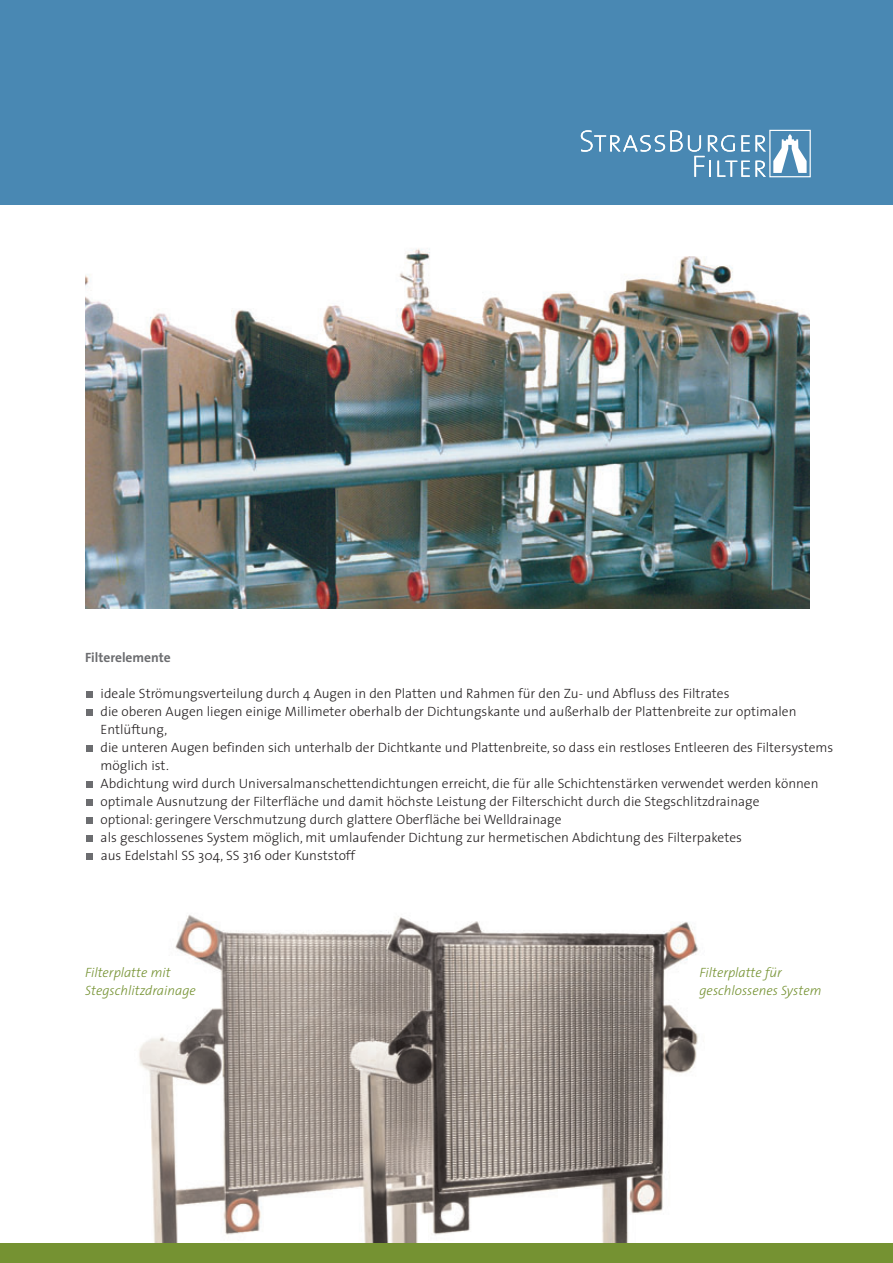
<style>
.page{position:relative;width:893px;height:1263px;background:#fff}
.page>*{position:absolute;margin:0;border:0;box-sizing:border-box;transform-origin:0 0}
.t1{font:300 13.5px/18px "The Sans";color:#231f20}
.t2{font:italic 300 13.5px/18px "The Sans";color:#759232}
.t3{font:700 13.5px "The Sans";color:#6c6d70}
</style>
<div class="page">
<div style="left:0;top:0;width:892px;height:204px;background:#4988b3"></div>
<div style="left:769px;top:130px;width:41px;height:47px;border:1px solid #fff"></div>
<svg style="left:773px;top:134px;width:33px;height:39px"></svg>
<svg style="left:580px;top:130px;width:102px;height:22px"></svg>
<svg style="left:755px;top:135px;width:10px;height:16px"></svg>
<svg style="left:688px;top:135px;width:61px;height:42px"></svg>
<svg style="left:755px;top:161px;width:10px;height:16px"></svg>
<img style="left:139px;top:915px;width:560px;height:328px">
<div style="left:0;top:1243px;width:892px;height:20px;background:#759232"></div>
<img style="left:85px;top:248px;width:724px;height:361px">
<div style="left:87px;top:853px;width:6px;height:7px;background:#6c6d70"></div>
<div style="left:87px;top:835px;width:6px;height:7px;background:#6c6d70"></div>
<div style="left:87px;top:817px;width:6px;height:7px;background:#6c6d70"></div>
<div style="left:87px;top:799px;width:6px;height:7px;background:#6c6d70"></div>
<div style="left:87px;top:781px;width:6px;height:7px;background:#6c6d70"></div>
<div style="left:87px;top:745px;width:6px;height:7px;background:#6c6d70"></div>
<div style="left:87px;top:709px;width:6px;height:7px;background:#6c6d70"></div>
<div style="left:87px;top:691px;width:6px;height:7px;background:#6c6d70"></div>
<p class="t3" style="left:85px;top:652px;width:87px">Filterelemente</p>
<p class="t1" style="left:101px;top:685px;width:734px">ideale Strömungsverteilung durch 4 Augen in den Platten und Rahmen für den Zu- und Abfluss des Filtrates<br>die oberen Augen liegen einige Millimeter oberhalb der Dichtungskante und außerhalb der Plattenbreite zur optimalen Entlüftung,<br>die unteren Augen befinden sich unterhalb der Dichtkante und Plattenbreite, so dass ein restloses Entleeren des Filtersystems möglich ist.<br>Abdichtung wird durch Universalmanschettendichtungen erreicht, die für alle Schichtenstärken verwendet werden können optimale Ausnutzung der Filterfläche und damit höchste Leistung der Filterschicht durch die Stegschlitzdrainage<br>optional: geringere Verschmutzung durch glattere Oberfläche bei Welldrainage<br>als geschlossenes System möglich, mit umlaufender Dichtung zur hermetischen Abdichtung des Filterpaketes<br>aus Edelstahl SS 304, SS 316 oder Kunststoff</p>
<p class="t2" style="left:85px;top:965px;width:112px">Filterplatte mit<br>Stegschlitzdrainage</p>
<p class="t2" style="left:699px;top:965px;width:123px">Filterplatte für geschlossenes System</p>
</div>
